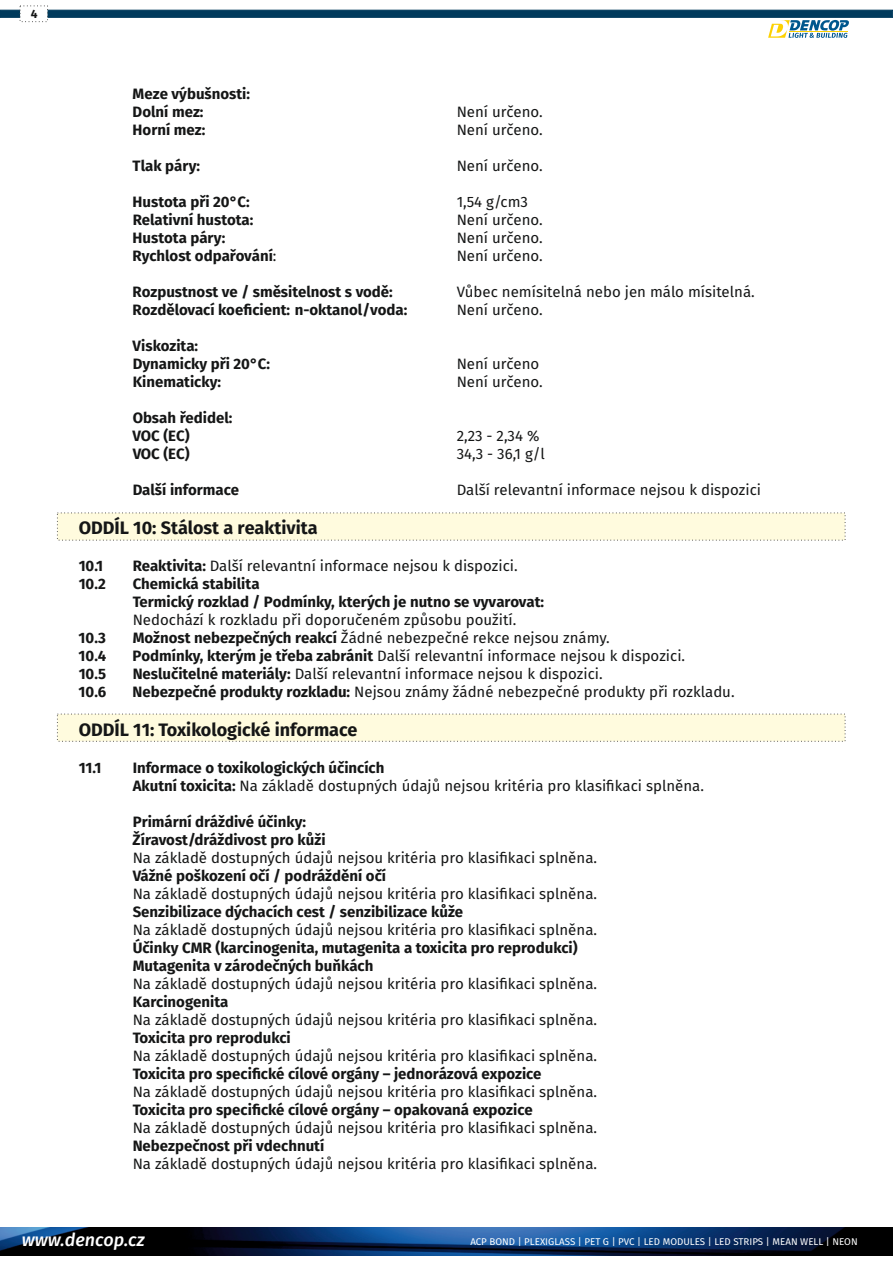
<style>
.page{position:relative;width:893px;height:1263px;background:#fff}
.page>*{position:absolute;margin:0;border:0;box-sizing:border-box;transform-origin:0 0}
.t1{font:700 18px "Fira Sans";color:#151616}
.t2{font:italic 500 18px "Fira Sans";color:#fff}
.t3{font:15px/18px "Fira Sans";color:#151616}
.t4{font:700 15px "Fira Sans";color:#151616}
.t5{font:700 12px "Fira Sans";color:#151616}
.t6{font:9.75px "Fira Sans";color:#fff}
.s1{font-weight:400}
.s2{font-weight:700}
</style>
<div class="page">
<svg style="left:57px;top:512px;width:789px;height:29px;background:#fbf8dd"></svg>
<svg style="left:57px;top:713px;width:789px;height:29px;background:#fbf8dd"></svg>
<img style="left:0;top:1228px;width:893px;height:27px">
<svg style="left:0;top:5px;width:893px;height:33px"></svg>
<p class="t5" style="left:31px;top:7px;width:8px">4</p>
<p class="t4" style="left:133px;top:85px;width:119px">Meze výbušnosti:</p>
<p class="t4" style="left:133px;top:103px;width:72px">Dolní mez:</p>
<p class="t3" style="left:457px;top:103px;width:88px">Není určeno.</p>
<p class="t4" style="left:133px;top:121px;width:74px">Horní mez:</p>
<p class="t3" style="left:457px;top:121px;width:88px">Není určeno.</p>
<p class="t4" style="left:133px;top:157px;width:69px">Tlak páry:</p>
<p class="t3" style="left:457px;top:157px;width:88px">Není určeno.</p>
<p class="t4" style="left:133px;top:193px;width:119px">Hustota při 20°C:</p>
<p class="t3" style="left:457px;top:193px;width:73px">1,54 g/cm3</p>
<p class="t4" style="left:133px;top:211px;width:122px">Relativní hustota:</p>
<p class="t3" style="left:457px;top:211px;width:88px">Není určeno.</p>
<p class="t4" style="left:133px;top:229px;width:94px">Hustota páry:</p>
<p class="t3" style="left:457px;top:229px;width:88px">Není určeno.</p>
<p class="t4" style="left:133px;top:247px;width:145px">Rychlost odpařování<span class="s1">:</span></p>
<p class="t3" style="left:457px;top:247px;width:88px">Není určeno.</p>
<p class="t4" style="left:133px;top:283px;width:262px">Rozpustnost ve / směsitelnost s vodě:</p>
<p class="t3" style="left:457px;top:283px;width:300px">Vůbec nemísitelná nebo jen málo mísitelná.</p>
<p class="t4" style="left:133px;top:301px;width:276px">Rozdělovací koeficient: n-oktanol/voda:</p>
<p class="t3" style="left:457px;top:301px;width:88px">Není určeno.</p>
<p class="t4" style="left:133px;top:337px;width:67px">Viskozita:</p>
<p class="t4" style="left:133px;top:355px;width:139px">Dynamicky při 20°C:</p>
<p class="t3" style="left:457px;top:355px;width:84px">Není určeno</p>
<p class="t4" style="left:133px;top:373px;width:90px">Kinematicky:</p>
<p class="t3" style="left:457px;top:373px;width:88px">Není určeno.</p>
<p class="t4" style="left:133px;top:409px;width:101px">Obsah ředidel:</p>
<p class="t4" style="left:133px;top:427px;width:58px">VOC (EC)</p>
<p class="t3" style="left:457px;top:427px;width:84px">2,23 - 2,34 %</p>
<p class="t4" style="left:133px;top:445px;width:58px">VOC (EC)</p>
<p class="t3" style="left:457px;top:445px;width:90px">34,3 - 36,1 g/l</p>
<p class="t4" style="left:133px;top:481px;width:108px">Další informace</p>
<p class="t3" style="left:457px;top:481px;width:306px">Další relevantní informace nejsou k dispozici</p>
<p class="t1" style="left:79px;top:517px;width:240px">ODDÍL 10: Stálost a reaktivita</p>
<p class="t4" style="left:79px;top:557px;width:26px">10.1</p>
<p class="t3" style="left:133px;top:557px;width:387px"><span class="s2">Reaktivita:</span> Další relevantní informace nejsou k dispozici.</p>
<p class="t4" style="left:79px;top:575px;width:29px">10.2</p>
<p class="t4" style="left:133px;top:575px;width:128px">Chemická stabilita</p>
<p class="t3" style="left:133px;top:611px;width:385px">Nedochází k rozkladu při doporučeném způsobu použití.</p>
<p class="t4" style="left:133px;top:593px;width:413px">Termický rozklad / Podmínky, kterých je nutno se vyvarovat:</p>
<p class="t4" style="left:79px;top:629px;width:29px">10.3</p>
<p class="t3" style="left:133px;top:629px;width:479px"><span class="s2">Možnost nebezpečných reakcí</span> Žádné nebezpečné rekce nejsou známy.</p>
<p class="t4" style="left:79px;top:647px;width:29px">10.4</p>
<p class="t3" style="left:133px;top:647px;width:554px"><span class="s2">Podmínky, kterým je třeba zabránit</span> Další relevantní informace nejsou k dispozici.</p>
<p class="t4" style="left:79px;top:665px;width:29px">10.5</p>
<p class="t3" style="left:133px;top:665px;width:471px"><span class="s2">Neslučitelné materiály:</span> Další relevantní informace nejsou k dispozici.</p>
<p class="t4" style="left:79px;top:683px;width:29px">10.6</p>
<p class="t3" style="left:133px;top:683px;width:603px"><span class="s2">Nebezpečné produkty rozkladu:</span> Nejsou známy žádné nebezpečné produkty při rozkladu.</p>
<p class="t1" style="left:79px;top:719px;width:280px">ODDÍL 11: Toxikologické informace</p>
<p class="t4" style="left:79px;top:758px;width:24px">11.1</p>
<p class="t3" style="left:133px;top:758px;width:573px"><span class="s2">Informace o toxikologických účincích<br>Akutní toxicita:</span> Na základě dostupných údajů nejsou kritéria pro klasifikaci splněna.</p>
<p class="t4" style="left:133px;top:812px;width:175px">Primární dráždivé účinky:</p>
<p class="t4" style="left:133px;top:830px;width:194px">Žíravost/dráždivost pro kůži</p>
<p class="t3" style="left:133px;top:848px;width:466px">Na základě dostupných údajů nejsou kritéria pro klasifikaci splněna.</p>
<p class="t4" style="left:133px;top:866px;width:255px">Vážné poškození očí / podráždění očí</p>
<p class="t3" style="left:133px;top:884px;width:466px">Na základě dostupných údajů nejsou kritéria pro klasifikaci splněna.</p>
<p class="t4" style="left:133px;top:902px;width:332px">Senzibilizace dýchacích cest / senzibilizace kůže</p>
<p class="t3" style="left:133px;top:920px;width:466px">Na základě dostupných údajů nejsou kritéria pro klasifikaci splněna.</p>
<p class="t4" style="left:133px;top:938px;width:446px">Účinky CMR (karcinogenita, mutagenita a toxicita pro reprodukci)</p>
<p class="t4" style="left:133px;top:956px;width:242px">Mutagenita v zárodečných buňkách</p>
<p class="t3" style="left:133px;top:974px;width:466px">Na základě dostupných údajů nejsou kritéria pro klasifikaci splněna.</p>
<p class="t4" style="left:133px;top:992px;width:97px">Karcinogenita</p>
<p class="t3" style="left:133px;top:1010px;width:466px">Na základě dostupných údajů nejsou kritéria pro klasifikaci splněna.</p>
<p class="t4" style="left:133px;top:1028px;width:160px">Toxicita pro reprodukci</p>
<p class="t3" style="left:133px;top:1046px;width:466px">Na základě dostupných údajů nejsou kritéria pro klasifikaci splněna.</p>
<p class="t4" style="left:133px;top:1064px;width:410px">Toxicita pro specifické cílové orgány – jednorázová expozice</p>
<p class="t3" style="left:133px;top:1082px;width:466px">Na základě dostupných údajů nejsou kritéria pro klasifikaci splněna.</p>
<p class="t4" style="left:133px;top:1100px;width:402px">Toxicita pro specifické cílové orgány – opakovaná expozice</p>
<p class="t3" style="left:133px;top:1118px;width:466px">Na základě dostupných údajů nejsou kritéria pro klasifikaci splněna.</p>
<p class="t4" style="left:133px;top:1136px;width:193px">Nebezpečnost při vdechnutí</p>
<p class="t3" style="left:133px;top:1154px;width:466px">Na základě dostupných údajů nejsou kritéria pro klasifikaci splněna.</p>
<p class="t2" style="left:22px;top:1229px;width:124px">www.dencop.cz</p>
<p class="t6" style="left:470px;top:1236px;width:389px">ACP BOND | PLEXIGLASS | PET G | PVC | LED MODULES | LED STRIPS | MEAN WELL | NEON</p>
</div>
